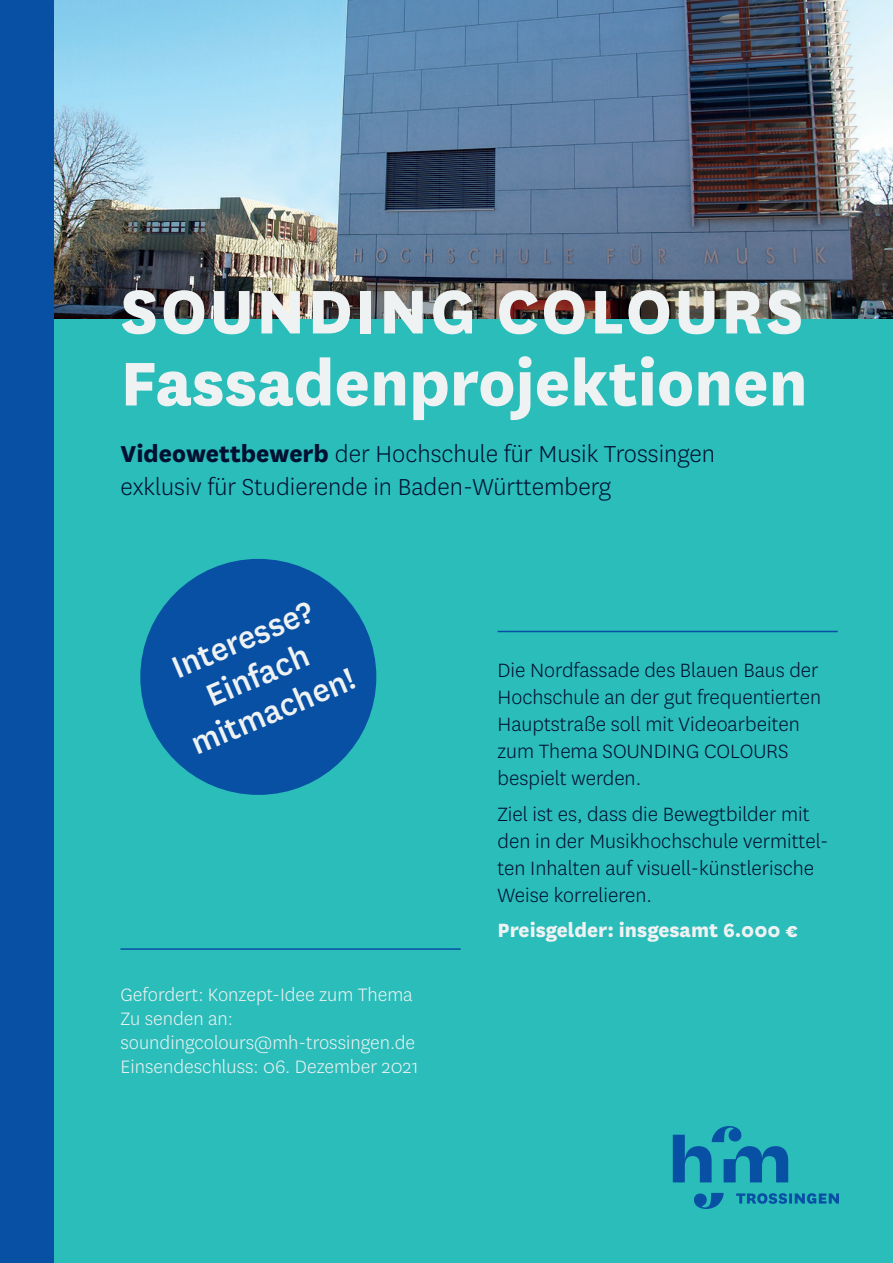
<style>
.page{position:relative;width:893px;height:1263px;background:#2abdba}
.page>*{position:absolute;margin:0;border:0;box-sizing:border-box;transform-origin:0 0}
.t1{font:800 72px/72px "National";color:#eff2f3}
.t2{font:500 36px/39px "National";color:#eff2f3;text-align:center}
.t3{font:300 27px/33px "National";color:#001031}
.t4{font:300 22.5px/27px "National";color:#001031}
.t5{font:800 22.5px "National";color:#eff2f3}
.t6{font:300 21px/24px "National";color:#eff2f3}
.s1{font-weight:800}
</style>
<div class="page">
<hr style="left:497px;top:631px;width:341px;height:1px;background:#0850a3">
<hr style="left:120px;top:948px;width:341px;height:2px;background:#0850a3">
<div style="left:140px;top:559px;width:236px;height:236px;background:#0850a3;border-radius:50%"></div>
<svg style="left:673px;top:1126px;width:166px;height:83px"></svg>
<img style="left:54px;top:0;width:839px;height:319px">
<div style="left:0;top:0;width:54px;height:1263px;background:#0850a3"></div>
<h1 class="t1" style="left:120px;top:270px;width:689px">SOUNDING COLOURS<br>Fassadenprojektionen</h1>
<p class="t3" style="left:120px;top:437px;width:596px"><span class="s1">Videowettbewerb</span> der Hochschule für Musik Trossingen exklusiv für Studierende in Baden-Württemberg</p>
<h2 class="t2" style="left:153px;top:654px;width:176px;rotate:-23deg">Interesse?<br>Einfach mitmachen!</h2>
<p class="t6" style="left:120px;top:982px;width:300px">Gefordert: Konzept-Idee zum Thema<br>Zu senden an: soundingcolours@mh-trossingen.de<br>Einsendeschluss: 06. Dezember 2021</p>
<p class="t4" style="left:497px;top:656px;width:325px">Die Nordfassade des Blauen Baus der<br>Hochschule an der gut frequentierten<br>Hauptstraße soll mit Videoarbeiten zum Thema SOUNDING COLOURS bespielt werden.</p>
<p class="t4" style="left:497px;top:799px;width:332px">Ziel ist es, dass die Bewegtbilder mit den in der Musikhochschule vermittel&shy;ten Inhalten auf visuell-künstlerische Weise korrelieren.</p>
<p class="t5" style="left:497px;top:914px;width:302px">Preisgelder: insgesamt 6.000 €</p>
</div>
